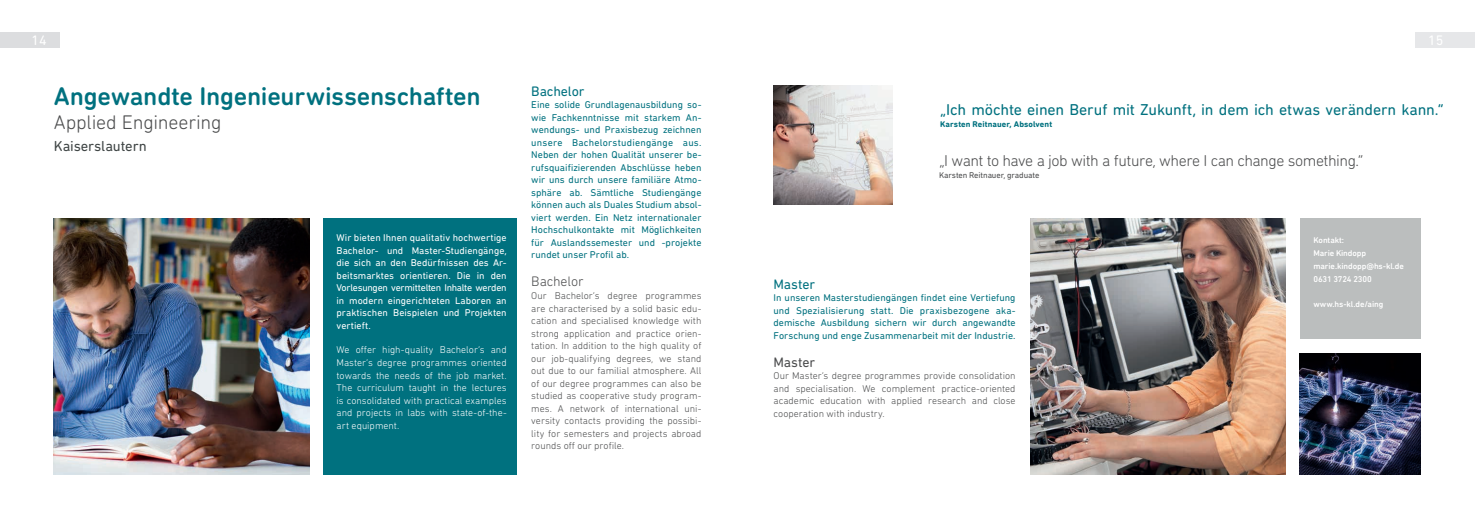
<style>
.page{position:relative;width:1475px;height:511px;background:#fff}
.page>*{position:absolute;margin:0;border:0;box-sizing:border-box;transform-origin:0 0}
.t1{font:500 26px "DIN Next Rounded LT Pro";letter-spacing:-.01em;color:#00717f}
.t2{font:300 20px "DIN Next Rounded LT Pro";letter-spacing:-.01em;color:#4b4c4d}
.t3{font:16px "DIN Next Rounded LT Pro";letter-spacing:-.01em;color:#00717f}
.t4{font:300 16px "DIN Next Rounded LT Pro";letter-spacing:-.03em;color:#4b4c4d}
.t5{font:14.7px "DIN Next Rounded LT Pro";letter-spacing:-.01em;color:#3f4545}
.t6{font:14px "DIN Next Rounded LT Pro";letter-spacing:-.01em;color:#00717f}
.t7{font:300 14px "DIN Next Rounded LT Pro";letter-spacing:-.005em;color:#4b4c4d}
.t8{font:14px "DIN Next Rounded LT Pro";letter-spacing:-.01em;color:#4b4c4d}
.t9{font:14px "DIN Next Rounded LT Pro";color:#fff}
.t10{font:10px/12.5px "DIN Next Rounded LT Pro";color:#00717f;text-align:justify}
.t11{font:300 10px/12.5px "DIN Next Rounded LT Pro";letter-spacing:.005em;color:#4b4c4d;text-align:justify}
.t12{font:10px/12.5px "DIN Next Rounded LT Pro";color:#fff;text-align:justify}
.t13{font:300 10px/12.5px "DIN Next Rounded LT Pro";color:#fff;text-align:justify}
.t14{font:500 8.6px/12.8px "DIN Next Rounded LT Pro";letter-spacing:-.01em;color:#fff}
.t15{font:700 8.5px "DIN Next Rounded LT Pro";letter-spacing:.01em;color:#00717f}
.t16{font:8.5px "DIN Next Rounded LT Pro";letter-spacing:-.01em;color:#4b4c4d}
</style>
<div class="page">
<div style="left:0;top:32px;width:60px;height:15px;background:#dcdddf"></div>
<div style="left:1414px;top:32px;width:60px;height:15px;background:#e6e7e9"></div>
<img style="left:1030px;top:218px;width:255px;height:255px">
<img style="left:1299px;top:353px;width:121px;height:120px">
<div style="left:1299px;top:218px;width:121px;height:121px;background:#bbbebe"></div>
<img style="left:773px;top:85px;width:119px;height:119px">
<div style="left:323px;top:218px;width:193px;height:256px;background:#00717f"></div>
<img style="left:54px;top:218px;width:255px;height:255px">
<h3 class="t9" style="left:32px;top:32px;width:17px">14</h3>
<h3 class="t9" style="left:1427px;top:32px;width:17px">15</h3>
<h1 class="t1" style="left:54px;top:81px;width:428px">Angewandte Ingenieurwissenschaften</h1>
<h2 class="t2" style="left:54px;top:110px;width:169px">Applied Engineering</h2>
<h3 class="t5" style="left:54px;top:137px;width:94px">Kaiserslautern</h3>
<p class="t12" style="left:336px;top:231px;width:172px">Wir bieten Ihnen qualitativ hochwertige Bachelor- und Master-Studiengänge, die sich an den Bedürfnissen des Ar&shy;beitsmarktes orientieren. Die in den Vorlesungen vermittelten Inhalte werden in modern eingerichteten Laboren an praktischen Beispielen und Projekten vertieft.</p>
<p class="t13" style="left:336px;top:343px;width:172px">We offer high-quality Bachelor‘s and Master‘s degree programmes oriented towards the needs of the job market.<br>The curriculum taught in the lectures is consolidated with practical examples and projects in labs with state-of-the&shy;art equipment.</p>
<h3 class="t6" style="left:531px;top:83px;width:55px">Bachelor</h3>
<p class="t10" style="left:531px;top:98px;width:172px">Eine solide Grundlagenausbildung so&shy;wie Fachkenntnisse mit starkem An&shy;wendungs- und Praxisbezug zeichnen unsere Bachelorstudiengänge aus.<br>Neben der hohen Qualität unserer be&shy;rufsquaifizierenden Abschlüsse heben wir uns durch unsere familiäre Atmo&shy;sphäre ab. Sämtliche Studiengänge können auch als Duales Studium absol&shy;viert werden. Ein Netz internationaler Hochschulkontakte mit Möglichkeiten für Auslandssemester und -projekte rundet unser Profil ab.</p>
<h3 class="t7" style="left:531px;top:273px;width:54px">Bachelor</h3>
<p class="t11" style="left:531px;top:289px;width:172px">Our Bachelor‘s degree programmes are characterised by a solid basic edu&shy;cation and specialised knowledge with strong application and practice orien&shy;tation. In addition to the high quality of our job-qualifying degrees, we stand out due to our familial atmosphere. All of our degree programmes can also be studied as cooperative study program&shy;mes. A network of international uni&shy;versity contacts providing the possibi&shy;lity for semesters and projects abroad rounds off our profile.</p>
<h3 class="t3" style="left:940px;top:100px;width:505px">„Ich möchte einen Beruf mit Zukunft, in dem ich etwas verändern kann.“</h3>
<p class="t15" style="left:940px;top:119px;width:113px">Karsten Reitnauer, Absolvent</p>
<h3 class="t4" style="left:938px;top:151px;width:426px">„I want to have a job with a future, where I can change something.“</h3>
<p class="t16" style="left:938px;top:170px;width:102px">Karsten Reitnauer, graduate</p>
<h3 class="t6" style="left:773px;top:275px;width:43px">Master</h3>
<p class="t10" style="left:773px;top:291px;width:243px">In unseren Masterstudiengängen findet eine Vertiefung und Spezialisierung statt. Die praxisbezogene aka&shy;demische Ausbildung sichern wir durch angewandte Forschung und enge Zusammenarbeit mit der Industrie.</p>
<h3 class="t8" style="left:773px;top:353px;width:43px">Master</h3>
<p class="t11" style="left:773px;top:369px;width:243px">Our Master‘s degree programmes provide consolidation and specialisation. We complement practice-oriented academic education with applied research and close cooperation with industry.</p>
<p class="t14" style="left:1313px;top:233px;width:92px">Kontakt:<br>Marie Kindopp marie.kindopp@hs-kl.de<br>0631 3724 2300</p>
<p class="t14" style="left:1313px;top:298px;width:71px">www.hs-kl.de/aing</p>
</div>
